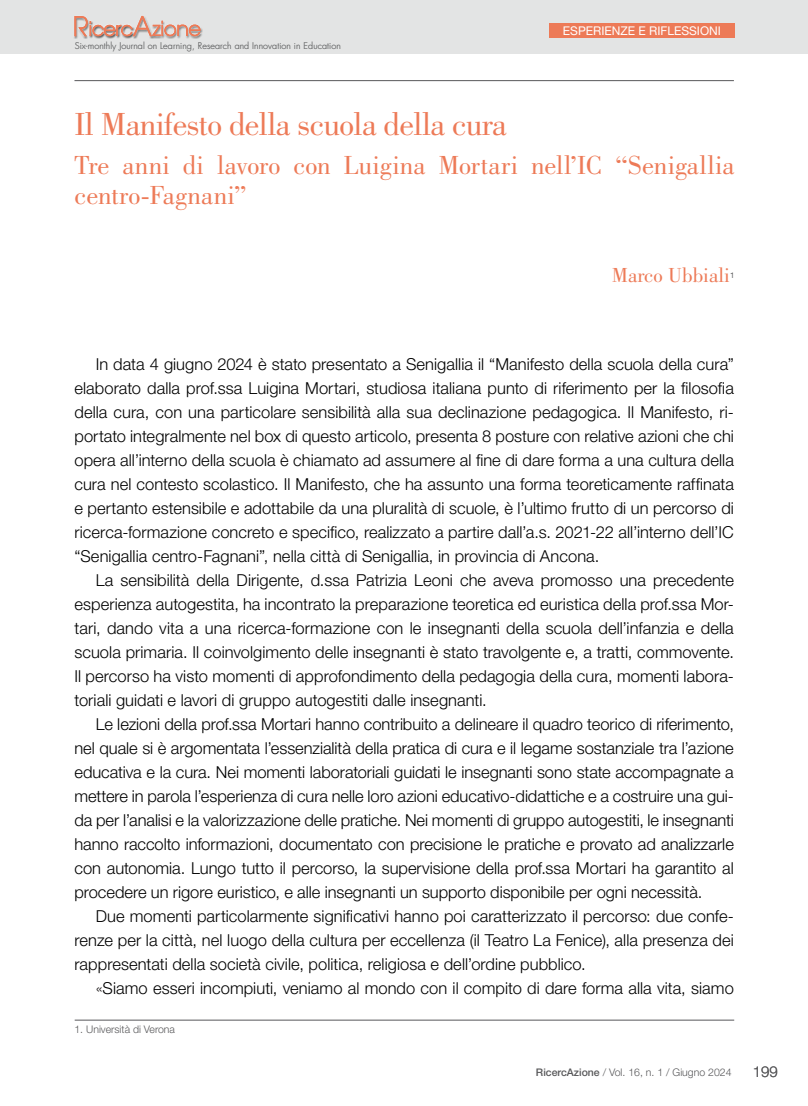
<style>
.page{position:relative;width:808px;height:1106px;background:#fff}
.page>*{position:absolute;margin:0;border:0;box-sizing:border-box;transform-origin:0 0}
.t1{font:33px "Bodoni Std";letter-spacing:-.02em;color:#ed7a57}
.t2{font:27px/30px "Bodoni Std";letter-spacing:.005em;color:#ed7a57}
.t3{font:21px "Bodoni Std";color:#ed7a57}
.t4{font:300 16.5px/24px "Helvetica Neue LT Std";color:#000;text-align:justify}
.t5{font:300 15px "Helvetica Neue LT Std";color:#58585a}
.t6{font:12px "Helvetica Neue LT Std";color:#fff}
.t7{font:300 10.5px "Helvetica Neue LT Std";color:#58585a}
.t8{font:300 9px "Futura";letter-spacing:.01em;color:#707172}
.t9{font:7.8px "Helvetica Neue LT Std";color:#58585a}
.s1{color:#231f20}
.s2{font-weight:500}
</style>
<div class="page">
<div style="left:0;top:0;width:808px;height:54px;background:#e3e4e4"></div>
<div style="left:73px;top:16px;width:17px;height:23px;background:#000;opacity:.3"></div>
<div style="left:87px;top:19px;width:47px;height:18px;background:#d4d5d5"></div>
<div style="left:88px;top:20px;width:47px;height:19px;background:#000;opacity:.5"></div>
<div style="left:131px;top:15px;width:23px;height:24px;background:#000;opacity:.3"></div>
<div style="left:150px;top:18px;width:52px;height:19px;background:#e3e4e4"></div>
<div style="left:151px;top:20px;width:52px;height:19px;background:#000;opacity:.3"></div>
<svg style="left:74px;top:16px;width:126px;height:20px"></svg>
<div style="left:550px;top:24px;width:184px;height:14px;background:#ed7a57"></div>
<hr style="left:75px;top:1019px;width:659px;height:1px;background:#58585a">
<hr style="left:74px;top:80px;width:660px;height:1px;background:#58585a">
<p class="t8" style="left:75px;top:40px;width:268px">Six-monthly Journal on Learning, Research and Innovation in Education</p>
<p class="t6" style="left:563px;top:24px;width:159px">ESPERIENZE E RIFLESSIONI</p>
<p class="t6" style="left:671px;top:24px;width:62px">RICERCHE</p>
<h1 class="t1" style="left:74px;top:105px;width:434px">Il Manifesto della scuola della cura</h1>
<h2 class="t2" style="left:74px;top:150px;width:661px">Tre anni di lavoro con Luigina Mortari nell’IC “Senigallia centro-Fagnani”</h2>
<p class="t3" style="left:612px;top:263px;width:120px">Marco Ubbiali</p>
<p class="t9" style="left:730px;top:270px;width:6px">1</p>
<p class="t4" style="left:74px;top:351px;width:661px;text-indent:21px">In data 4 giugno 2024 è stato presentato a Senigallia il “Manifesto della scuola della cura” elaborato dalla prof.ssa Luigina Mortari, studiosa italiana punto di riferimento per la filosofia della cura, con una particolare sensibilità alla sua declinazione pedagogica. Il Manifesto, ri&shy;portato integralmente nel box di questo articolo, presenta 8 posture con relative azioni che chi opera all’interno della scuola è chiamato ad assumere al fine di dare forma a una cultura della cura nel contesto scolastico. Il Manifesto, che ha assunto una forma teoreticamente raffinata e pertanto estensibile e adottabile da una pluralità di scuole, è l’ultimo frutto di un percorso di ricerca-formazione concreto e specifico, realizzato a partire dall’a.s. 2021-22 all’interno dell’IC “Senigallia centro-Fagnani”, nella città di Senigallia, in provincia di Ancona.</p>
<p class="t4" style="left:74px;top:567px;width:661px;text-indent:21px">La sensibilità della Dirigente, d.ssa Patrizia Leoni che aveva promosso una precedente esperienza autogestita, ha incontrato la preparazione teoretica ed euristica della prof.ssa Mor&shy;tari, dando vita a una ricerca-formazione con le insegnanti della scuola dell’infanzia e della scuola primaria. Il coinvolgimento delle insegnanti è stato travolgente e, a tratti, commovente.<br>Il percorso ha visto momenti di approfondimento della pedagogia della cura, momenti labora&shy;toriali guidati e lavori di gruppo autogestiti dalle insegnanti.</p>
<p class="t4" style="left:74px;top:712px;width:661px;text-indent:21px">Le lezioni della prof.ssa Mortari hanno contribuito a delineare il quadro teorico di riferimento, nel quale si è argomentata l’essenzialità della pratica di cura e il legame sostanziale tra l’azione educativa e la cura. Nei momenti laboratoriali guidati le insegnanti sono state accompagnate a mettere in parola l’esperienza di cura nelle loro azioni educativo-didattiche e a costruire una gui&shy;da per l’analisi e la valorizzazione delle pratiche. Nei momenti di gruppo autogestiti, le insegnanti hanno raccolto informazioni, documentato con precisione le pratiche e provato ad analizzarle con autonomia. Lungo tutto il percorso, la supervisione della prof.ssa Mortari ha garantito al procedere un rigore euristico, e alle insegnanti un supporto disponibile per ogni necessità.</p>
<p class="t4" style="left:74px;top:904px;width:661px;text-indent:21px">Due momenti particolarmente significativi hanno poi caratterizzato il percorso: due confe&shy;renze per la città, nel luogo della cultura per eccellenza (il Teatro La Fenice), alla presenza dei rappresentati della società civile, politica, religiosa e dell’ordine pubblico.</p>
<p class="t4" style="left:96px;top:976px;width:640px"><span class="s1">«</span>Siamo esseri incompiuti, veniamo al mondo con il compito di dare forma alla vita, siamo</p>
<p class="t7" style="left:74px;top:1023px;width:102px">1. Università di Verona</p>
<p class="t7" style="left:536px;top:1066px;width:197px"><span class="s2">RicercAzione</span> / Vol. 16, n. 1 / Giugno 2024</p>
<p class="t5" style="left:753px;top:1062px;width:27px">199</p>
</div>
